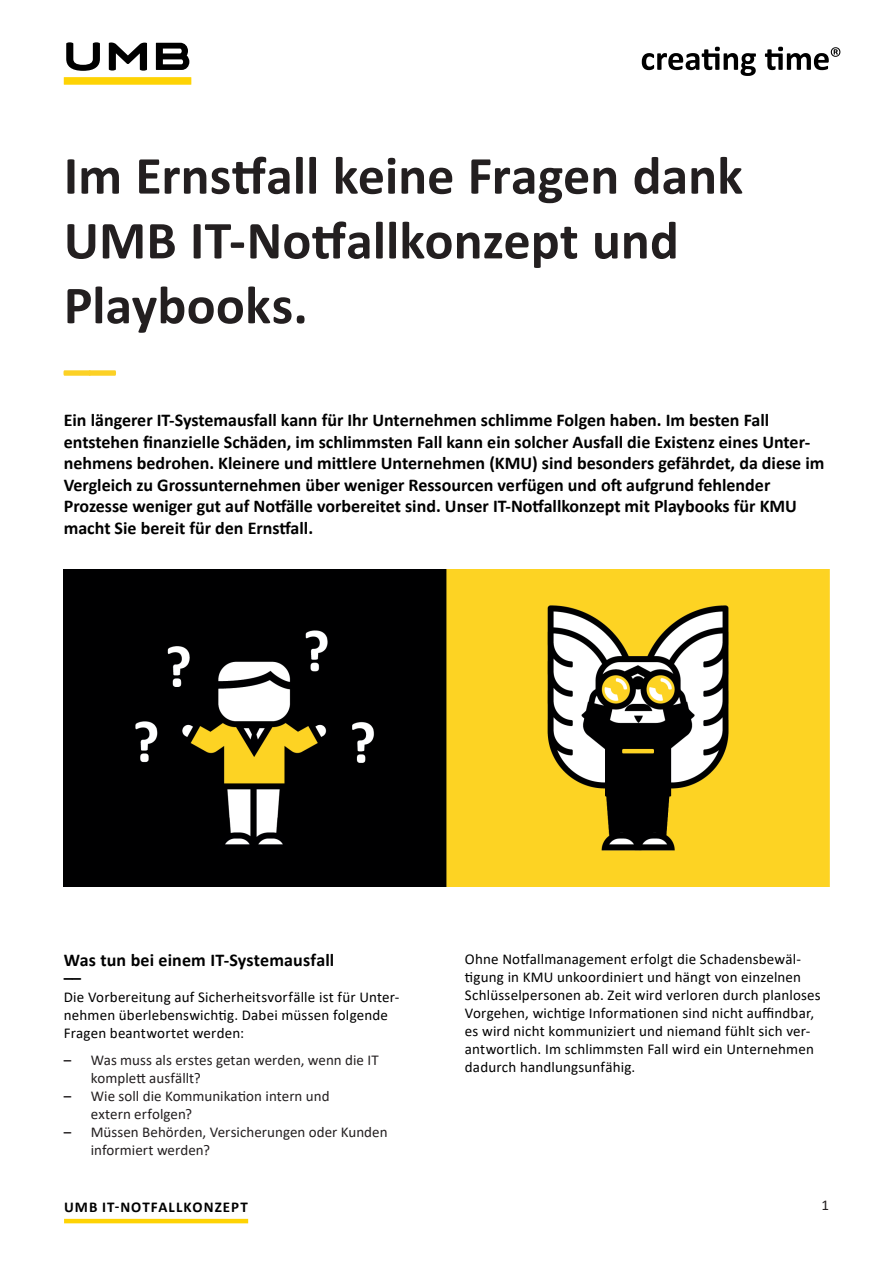
<style>
.page{position:relative;width:893px;height:1263px;background:#fff}
.page>*{position:absolute;margin:0;border:0;box-sizing:border-box;transform-origin:0 0}
.t1{font:700 54px/64.8px "Calibri";color:#231f20}
.t2{font:700 54px "Calibri";color:#fcd125}
.t3{font:700 18px/21.6px "Calibri";color:#000}
.t4{font:15px/18px "Calibri";letter-spacing:.01em;color:#000}
.t5{font:15px/18px "Calibri";color:#231f20}
.t6{font:700 15px "Calibri";letter-spacing:.07em;color:#000}
.s1{font-weight:700}
</style>
<div class="page">
<hr style="left:64px;top:1219px;width:184px;height:4px;background:#fed304">
<div style="left:64px;top:77px;width:127px;height:8px;background:#fed304"></div>
<svg style="left:66px;top:42px;width:34px;height:29px"></svg>
<svg style="left:109px;top:42px;width:38px;height:29px"></svg>
<svg style="left:156px;top:43px;width:33px;height:27px"></svg>
<svg style="left:642px;top:47px;width:114px;height:29px"></svg>
<svg style="left:765px;top:47px;width:75px;height:23px"></svg>
<img style="left:64px;top:569px;width:765px;height:318px">
<h1 class="t1" style="left:64px;top:143px;width:681px">Im Ernstfall keine Fragen dank<br>UMB IT-Notfallkonzept und<br>Playbooks.</h1>
<h1 class="t2" style="left:64px;top:332px;width:54px">––</h1>
<p class="t3" style="left:64px;top:409px;width:762px">Ein längerer IT-Systemausfall kann für Ihr Unternehmen schlimme Folgen haben. Im besten Fall entstehen finanzielle Schäden, im schlimmsten Fall kann ein solcher Ausfall die Existenz eines Unter&shy;nehmens bedrohen. Kleinere und mittlere Unternehmen (KMU) sind besonders gefährdet, da diese im Vergleich zu Grossunternehmen über weniger Ressourcen verfügen und oft aufgrund fehlender Prozesse weniger gut auf Notfälle vorbereitet sind. Unser IT-Notfallkonzept mit Playbooks für KMU macht Sie bereit für den Ernstfall.</p>
<p class="t3" style="left:64px;top:951px;width:272px;line-height:18px">Was tun bei einem IT-Systemausfall ––</p>
<p class="t4" style="left:64px;top:988px;width:337px">Die Vorbereitung auf Sicherheitsvorfälle ist für Unter&shy;nehmen überlebenswichtig. Dabei müssen folgende<br>Fragen beantwortet werden:</p>
<p class="t5" style="left:91px;top:1051px;width:289px;text-indent:-27px"><span class="s1">–</span> Was muss als erstes getan werden, wenn die IT komplett ausfällt?</p>
<p class="t5" style="left:91px;top:1087px;width:240px;text-indent:-27px"><span class="s1">–</span> Wie soll die Kommunikation intern und extern erfolgen?</p>
<p class="t5" style="left:91px;top:1123px;width:298px;text-indent:-27px"><span class="s1">–</span> Müssen Behörden, Versicherungen oder Kunden informiert werden?</p>
<p class="t4" style="left:465px;top:949px;width:357px">Ohne Notfallmanagement erfolgt die Schadensbewäl&shy;tigung in KMU unkoordiniert und hängt von einzelnen Schlüsselpersonen ab. Zeit wird verloren durch planloses Vorgehen, wichtige Informationen sind nicht auffindbar, es wird nicht kommuniziert und niemand fühlt sich ver&shy;antwortlich. Im schlimmsten Fall wird ein Unternehmen dadurch handlungsunfähig.</p>
<p class="t6" style="left:64px;top:1196px;width:185px">UMB IT-NOTFALLKONZEPT</p>
<p class="t5" style="left:822px;top:1196px;width:9px">1</p>
</div>
